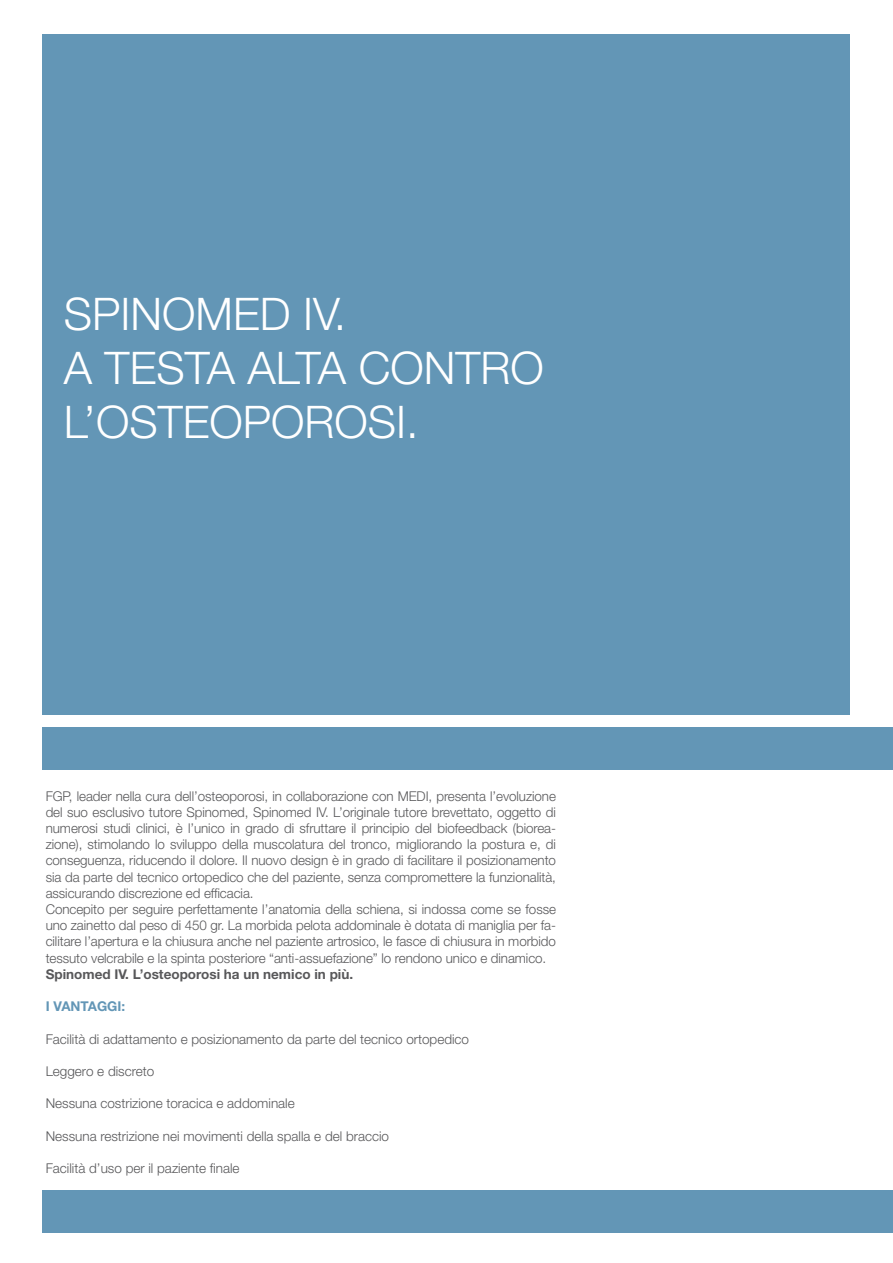
<style>
.page{position:relative;width:893px;height:1263px;background:#fff}
.page>*{position:absolute;margin:0;border:0;box-sizing:border-box;transform-origin:0 0}
.t1{font:300 45px/54px "Helvetica Neue LT Std";color:#fff}
.t2{font:300 13.5px/16.2px "Helvetica Neue LT Std";letter-spacing:-.005em;color:#58585a}
.t3{font:700 13.5px "Helvetica Neue LT Std";color:#58585a}
.t4{font:700 13.5px "Helvetica Neue LT Std";color:#6396b6}
</style>
<div class="page">
<div style="left:43px;top:34px;width:807px;height:680px;background:#6396b6"></div>
<div style="left:43px;top:727px;width:850px;height:43px;background:#6396b6"></div>
<div style="left:43px;top:1191px;width:850px;height:42px;background:#6396b6"></div>
<h1 class="t1" style="left:64px;top:286px;width:284px">Spinom ed IV.<br>A testa</h1>
<h1 class="t1" style="left:248px;top:340px;width:26px">alta</h1>
<h1 class="t1" style="left:359px;top:340px;width:178px">co ntro</h1>
<h1 class="t1" style="left:64px;top:394px;width:62px">l’ost</h1>
<h1 class="t1" style="left:183px;top:394px;width:237px">eoporosi .</h1>
<p class="t2" style="left:46px;top:787px;width:512px">FGP, leader nella cura dell’osteoporosi, in collaborazione con MEDI, presenta l’evoluzione del suo esclusivo tutore Spinomed, Spinomed IV. L’originale tutore brevettato, oggetto di numerosi studi clinici, è l’unico in grado di sfruttare il principio del biofeedback (biorea&shy;zione), stimolando lo sviluppo della muscolatura del tronco, migliorando la postura e, di conseguenza, riducendo il dolore. Il nuovo design è in grado di facilitare il posizionamento sia da parte del tecnico ortopedico che del paziente, senza compromettere la funzionalità, assicurando discrezione ed efficacia.<br>Concepito per seguire perfettamente l’anatomia della schiena, si indossa come se fosse uno zainetto dal peso di 450 gr. La morbida pelota addominale è dotata di maniglia per fa&shy;cilitare l’apertura e la chiusura anche nel paziente artrosico, le fasce di chiusura in morbido tessuto velcrabile e la spinta posteriore “anti-assuefazione” lo rendono unico e dinamico.</p>
<p class="t3" style="left:46px;top:966px;width:309px">Spinomed IV. L’osteoporosi ha un nemico in più.</p>
<p class="t4" style="left:46px;top:998px;width:81px">I vantaggi:</p>
<p class="t2" style="left:46px;top:1030px;width:425px">Facilità di adattamento e posizionamento da parte del tecnico ortopedico</p>
<p class="t2" style="left:46px;top:1063px;width:110px">Leggero e discreto</p>
<p class="t2" style="left:46px;top:1095px;width:251px">Nessuna costrizione toracica e addominale</p>
<p class="t2" style="left:46px;top:1128px;width:345px">Nessuna restrizione nei movimenti della spalla e del braccio</p>
<p class="t2" style="left:46px;top:1160px;width:195px">Facilità d’uso per il paziente finale</p>
</div>
